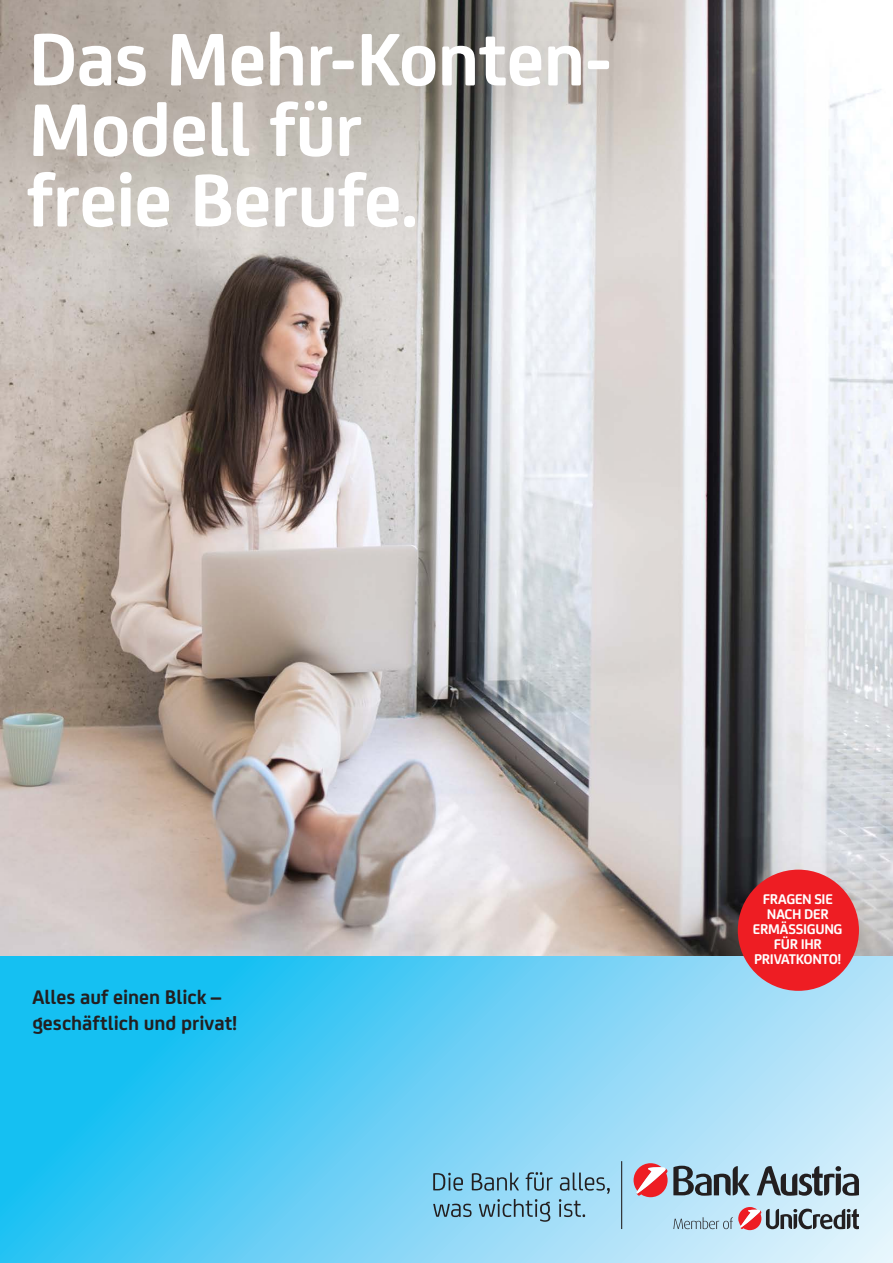
<style>
.page{position:relative;width:893px;height:1263px;background:#fff}
.page>*{position:absolute;margin:0;border:0;box-sizing:border-box;transform-origin:0 0}
.t1{font:700 79.5px/70.5px "Uni Credit";letter-spacing:-.01em;color:#fff}
.t2{font:700 21px/25.2px "Uni Credit";color:#231f20}
.t3{font:700 15px/15px "Uni Credit";letter-spacing:-.02em;color:#fff;text-align:center}
</style>
<div class="page">
<img style="left:0;top:0;width:893px;height:957px">
<svg style="left:0;top:957px;width:893px;height:306px;background:#6bd1f5"></svg>
<svg style="left:757px;top:1166px;width:102px;height:30px;background:#82929b"></svg>
<svg style="left:673px;top:1207px;width:186px;height:23px;background:#a5acb7"></svg>
<svg style="left:634px;top:1163px;width:116px;height:34px;background:#9d8f9a"></svg>
<svg style="left:433px;top:1173px;width:30px;height:18px"></svg>
<svg style="left:472px;top:1172px;width:47px;height:19px"></svg>
<svg style="left:526px;top:1172px;width:27px;height:19px"></svg>
<svg style="left:433px;top:1204px;width:39px;height:13px"></svg>
<svg style="left:479px;top:1199px;width:71px;height:23px;background:#80b2c9"></svg>
<svg style="left:559px;top:1172px;width:51px;height:45px;background:#90c0d6"></svg>
<hr style="left:621px;top:1161px;width:1px;height:68px;background:#231f20">
<div style="left:738px;top:870px;width:121px;height:121px;background:#ee1d23;border-radius:50%"></div>
<h1 class="t1" style="left:26px;top:19px;width:587px">Das Mehr-Konten-<br>Modell für<br>freie Berufe.</h1>
<h2 class="t2" style="left:32px;top:983px;width:206px">Alles auf einen Blick – geschäftlich und privat!</h2>
<p class="t3" style="left:753px;top:890px;width:91px">FRAGEN SIE<br>NACH DER<br>ERMÄSSIGUNG<br>FÜR IHR<br>PRIVATKONTO!</p>
</div>
